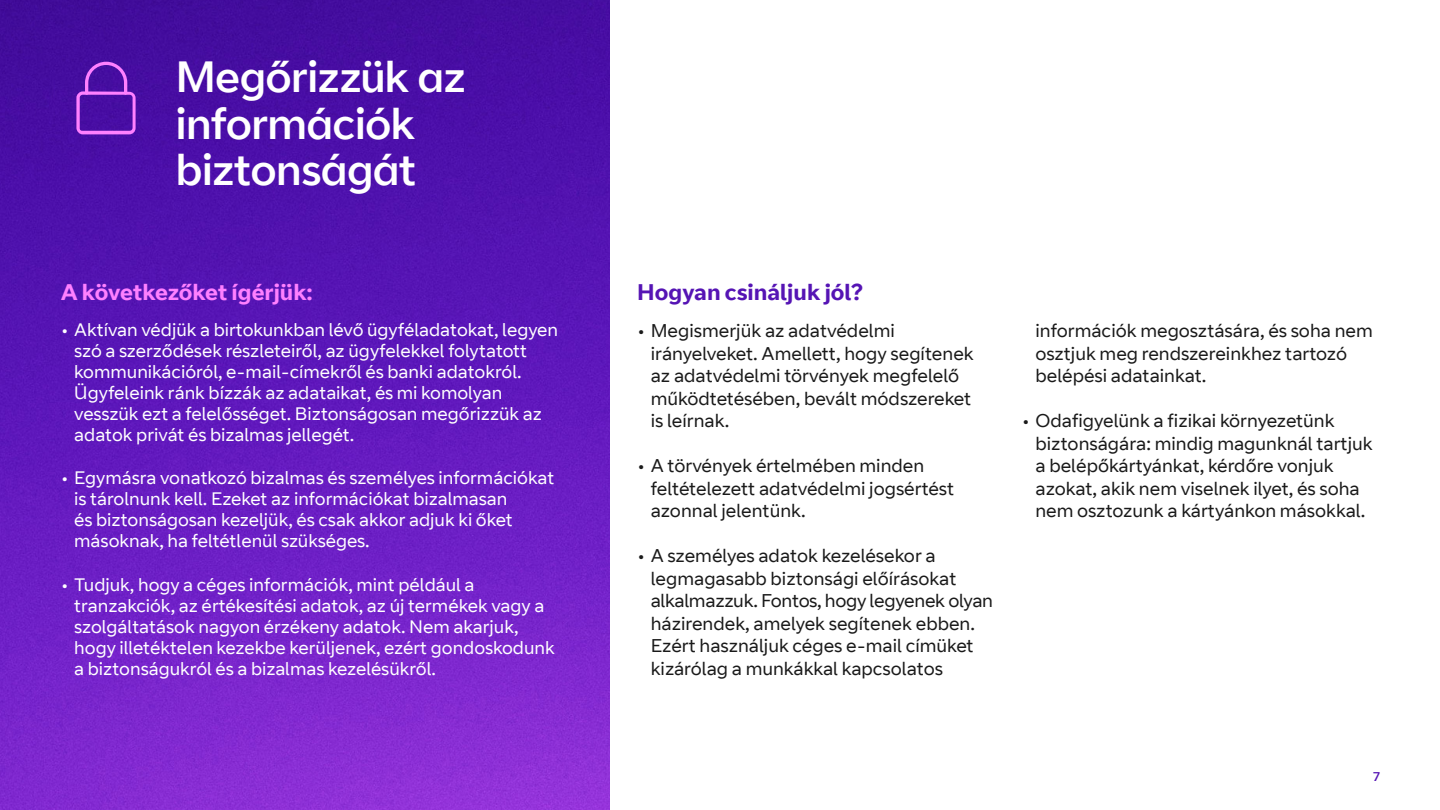
<style>
.page{position:relative;width:1440px;height:810px;background:#fff}
.page>*{position:absolute;margin:0;border:0;box-sizing:border-box;transform-origin:0 0}
.t1{font:43.5px/46.5px "BT Curve Headline";color:#fff}
.t2{font:700 22.5px "BT Curve";color:#ff80ff}
.t3{font:700 22.5px "BT Curve";color:#5514b4}
.t4{font:18.38px/22.5px "BT Curve";color:#1a1a1a}
.t5{font:18px/21px "BT Curve";color:#fff}
.t6{font:12.9px "BT Curve Headline";color:#5514b4}
</style>
<div class="page">
<img style="left:0;top:0;width:610px;height:810px">
<svg style="left:76px;top:62px;width:60px;height:72px"></svg>
<h1 class="t1" style="left:176px;top:56px;width:291px">Megőrizzük az információk biztonságát</h1>
<p class="t2" style="left:61px;top:278px;width:253px">A következőket ígérjük:</p>
<p class="t5" style="left:74px;top:320px;width:485px;text-indent:-14px">• Aktívan védjük a birtokunkban lévő ügyféladatokat, legyen szó a szerződések részleteiről, az ügyfelekkel folytatott kommunikációról, e-mail-címekről és banki adatokról.<br>Ügyfeleink ránk bízzák az adataikat, és mi komolyan vesszük ezt a felelősséget. Biztonságosan megőrizzük az adatok privát és bizalmas jellegét.</p>
<p class="t5" style="left:74px;top:468px;width:482px;text-indent:-14px">• Egymásra vonatkozó bizalmas és személyes információkat is tárolnunk kell. Ezeket az információkat bizalmasan<br>és biztonságosan kezeljük, és csak akkor adjuk ki őket másoknak, ha feltétlenül szükséges.</p>
<p class="t5" style="left:74px;top:575px;width:482px;text-indent:-14px">• Tudjuk, hogy a céges információk, mint például a tranzakciók, az értékesítési adatok, az új termékek vagy a szolgáltatások nagyon érzékeny adatok. Nem akarjuk, hogy illetéktelen kezekbe kerüljenek, ezért gondoskodunk a biztonságukról és a bizalmas kezelésükről.</p>
<p class="t3" style="left:637px;top:278px;width:227px">Hogyan csináljuk jól?</p>
<p class="t4" style="left:651px;top:320px;width:325px;text-indent:-14px">• Megismerjük az adatvédelmi irányelveket. Amellett, hogy segítenek az adatvédelmi törvények megfelelő működtetésében, bevált módszereket is leírnak.</p>
<p class="t4" style="left:651px;top:455px;width:305px;text-indent:-14px">• A törvények értelmében minden feltételezett adatvédelmi jogsértést azonnal jelentünk.</p>
<p class="t4" style="left:651px;top:545px;width:344px;text-indent:-14px">• A személyes adatok kezelésekor a legmagasabb biztonsági előírásokat alkalmazzuk. Fontos, hogy legyenek olyan házirendek, amelyek segítenek ebben.<br>Ezért használjuk céges e-mail címüket kizárólag a munkákkal kapcsolatos</p>
<p class="t4" style="left:1035px;top:320px;width:339px">információk megosztására, és soha nem osztjuk meg rendszereinkhez tartozó belépési adatainkat.</p>
<p class="t4" style="left:1035px;top:410px;width:339px;text-indent:-14px">• Odafigyelünk a fizikai környezetünk biztonságára: mindig magunknál tartjuk a belépőkártyánkat, kérdőre vonjuk azokat, akik nem viselnek ilyet, és soha nem osztozunk a kártyánkon másokkal.</p>
<p class="t6" style="left:1373px;top:769px;width:8px">7</p>
</div>
